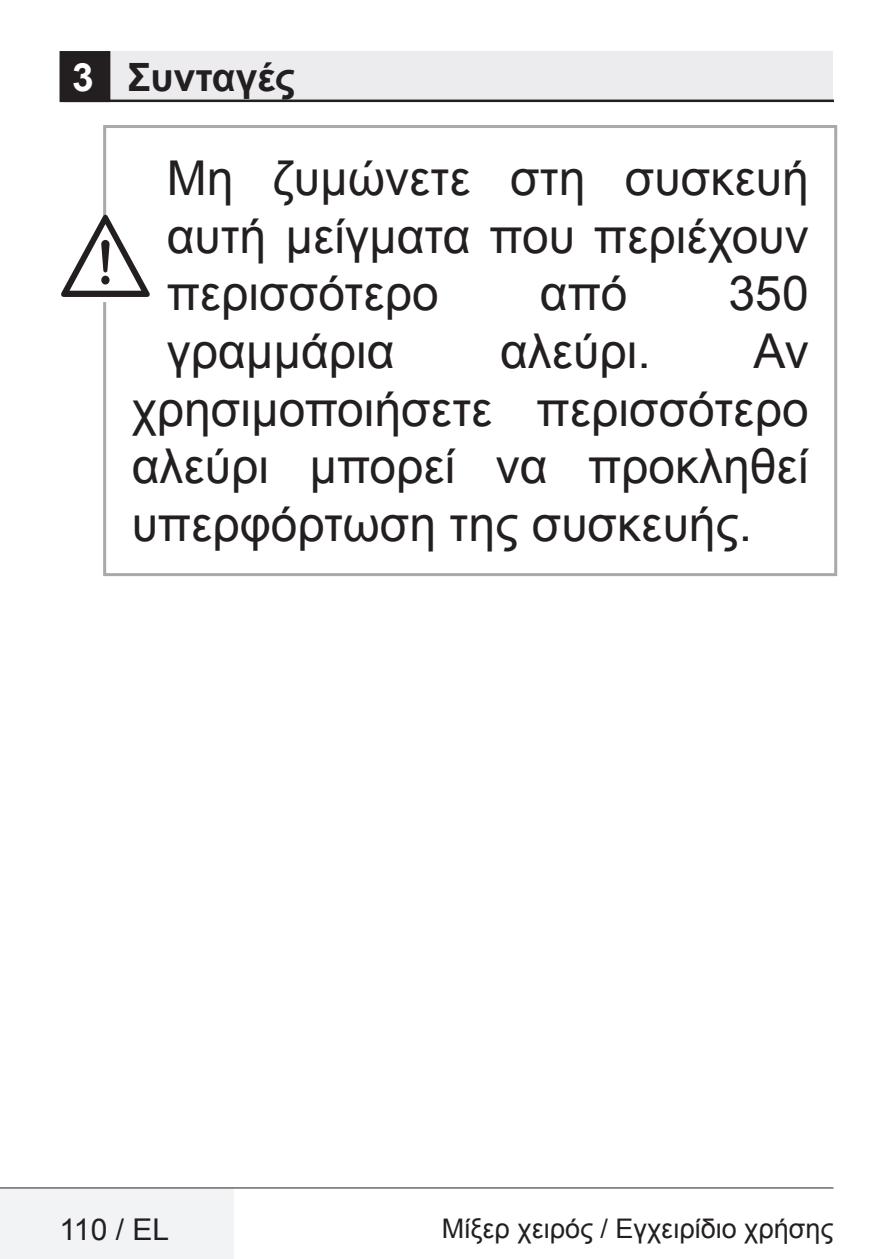
<style>
.page{position:relative;width:893px;height:1259px;background:#fff}
.page>*{position:absolute;margin:0;border:0;box-sizing:border-box;transform-origin:0 0}
.Duz_Metin_Uyari{font:48px/57.6px "Arial";color:#231f20;text-align:justify}
.Unite_Baslik_Icerik{font:700 39px "Arial";color:#231f20}
.t1{font:30px "Arial";color:#231f20}
.t2{font:27px "Arial";color:#231f20}
.s1{color:#fff}
</style>
<div class="page">
<div style="left:0;top:1188px;width:234px;height:71px;background:#f2f3f4"></div>
<hr style="left:0;top:1187px;width:833px;height:1px;background:#231f20">
<div style="left:62px;top:51px;width:771px;height:50px;background:#ececee"></div>
<hr style="left:62px;top:100px;width:771px;height:2px;background:#231f20">
<div style="left:61px;top:53px;width:48px;height:48px;background:#231f20"></div>
<div style="left:60px;top:51px;width:50px;height:51px;border:3px solid #231f20"></div>
<svg style="left:103px;top:125px;width:735px;height:452px"></svg>
<div style="left:102px;top:229px;width:6px;height:73px;background:#fff"></div>
<svg style="left:61px;top:215px;width:89px;height:82px"></svg>
<p class="Unite_Baslik_Icerik" style="left:72px;top:51px;width:224px"><span class="s1">3</span> Συνταγές</p>
<p class="Duz_Metin_Uyari" style="left:167px;top:150px;width:643px">Μη ζυμώνετε στη συσκευή αυτή μείγματα που περιέχουν περισσότερο</p>
<p class="Duz_Metin_Uyari" style="left:540px;top:265px;width:89px">από</p>
<p class="Duz_Metin_Uyari" style="left:729px;top:265px;width:82px">350</p>
<p class="Duz_Metin_Uyari" style="left:167px;top:323px;width:229px">γραμμάρια</p>
<p class="Duz_Metin_Uyari" style="left:500px;top:323px;width:152px">αλεύρι.</p>
<p class="Duz_Metin_Uyari" style="left:132px;top:323px;width:678px;text-indent:622px">Αν χρησιμοποιήσετε περισσότερο αλεύρι μπορεί να προκληθεί υπερφόρτωση της συσκευής.</p>
<p class="t1" style="left:60px;top:1209px;width:111px">110 / EL</p>
<p class="t2" style="left:442px;top:1211px;width:393px">Μίξερ χειρός / Εγχειρίδιο χρήσης</p>
</div>
